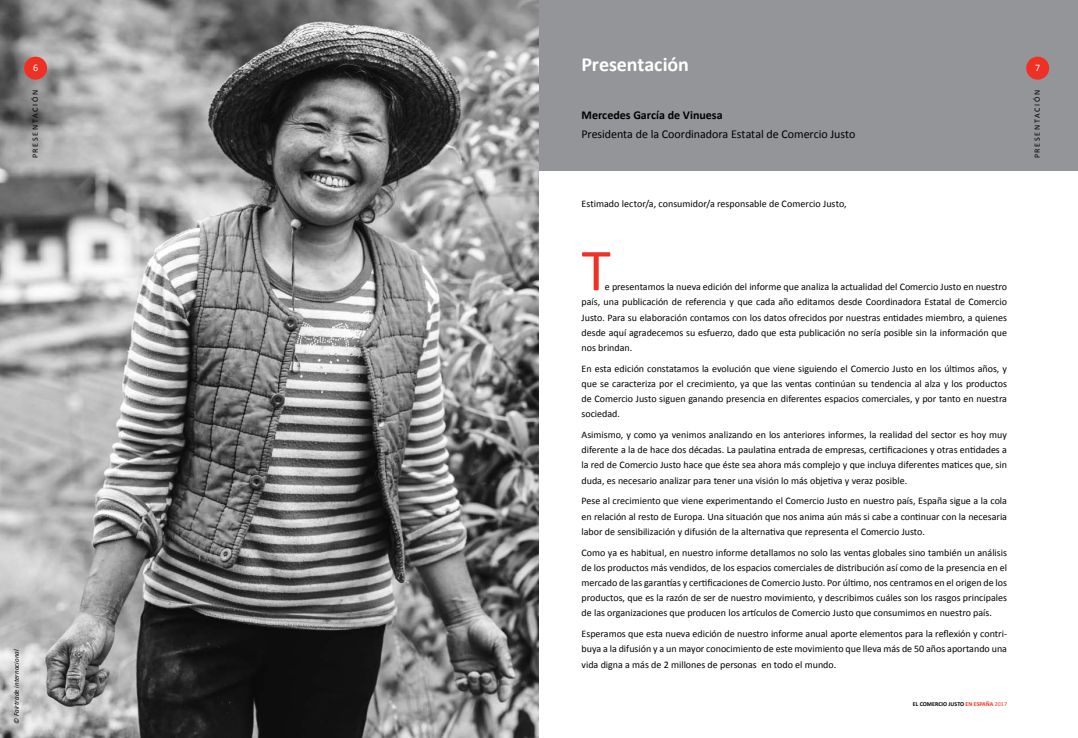
<style>
.page{position:relative;width:1078px;height:738px;background:#fff}
.page>*{position:absolute;margin:0;border:0;box-sizing:border-box;transform-origin:0 0}
.t1{font:60px "Calibri";color:#ee3124}
.t2{font:700 20px "Calibri";letter-spacing:-.005em;color:#fff}
.t3{font:12px "Calibri";letter-spacing:-.005em;color:#000}
.t4{font:700 12px "Calibri";color:#000}
.t5{font:10px/15.1px "Calibri";color:#000;text-align:justify}
.t6{font:10px "Calibri";color:#fff}
.t7{font:8px "Calibri";letter-spacing:.21em;color:#000}
.t8{font:italic 7px "Calibri";letter-spacing:.015em;color:#000}
.t9{font:700 6px "Calibri";color:#000}
.s1{color:#ee3124}
.s2{font-weight:400;color:#ee3124}
</style>
<div class="page">
<div style="left:496px;top:0;width:581px;height:170px;background:#939598"></div>
<img style="left:0;top:0;width:539px;height:737px">
<div style="left:1025px;top:57px;width:23px;height:23px;background:#ee3124;border-radius:50%"></div>
<div style="left:24px;top:57px;width:23px;height:23px;background:#ee3124;border-radius:50%"></div>
<h2 class="t2" style="left:581px;top:51px;width:109px">Presentación</h2>
<p class="t4" style="left:581px;top:107px;width:142px">Mercedes García de Vinuesa</p>
<p class="t3" style="left:581px;top:127px;width:275px">Presidenta de la Coordinadora Estatal de Comercio Justo</p>
<p class="t6" style="left:33px;top:61px;width:7px">6</p>
<p class="t7" style="left:30px;top:158px;width:69px;rotate:-90deg">PRESENTACIÓN</p>
<p class="t6" style="left:1034px;top:61px;width:7px">7</p>
<p class="t7" style="left:1031px;top:158px;width:69px;rotate:-90deg">PRESENTACIÓN</p>
<p class="t7" style="left:31px;top:123px;width:35px;rotate:-90deg">TACIÓN</p>
<p class="t7" style="left:1031px;top:123px;width:35px;rotate:-90deg">TACIÓN</p>
<p class="t5" style="left:581px;top:196px;width:266px">Estimado lector/a, consumidor/a responsable de Comercio Justo,</p>
<p class="t8" style="left:12px;top:723px;width:76px;rotate:-90deg">© Fairtrade internacional</p>
<h1 class="t1" style="left:581px;top:232px;width:30px">T</h1>
<p class="t5" style="left:581px;top:279px;width:427px;text-indent:23px">e presentamos la nueva edición del informe que analiza la actualidad del Comercio Justo en nuestro país, una publicación de referencia y que cada año editamos desde Coordinadora Estatal de Comercio Justo. Para su elaboración contamos con los datos ofrecidos por nuestras entidades miembro, a quienes desde aquí agradecemos su esfuerzo, dado que esta publicación no sería posible sin la información que nos brindan.</p>
<p class="t5" style="left:581px;top:360px;width:427px">En esta edición constatamos la evolución que viene siguiendo el Comercio Justo en los últimos años, y que se caracteriza por el crecimiento, ya que las ventas continúan su tendencia al alza y los productos de Comercio Justo siguen ganando presencia en diferentes espacios comerciales, y por tanto en nuestra sociedad.</p>
<p class="t5" style="left:581px;top:427px;width:427px">Asimismo, y como ya venimos analizando en los anteriores informes, la realidad del sector es hoy muy diferente a la de hace dos décadas. La paulatina entrada de empresas, certificaciones y otras entidades a la red de Comercio Justo hace que éste sea ahora más complejo y que incluya diferentes matices que, sin duda, es necesario analizar para tener una visión lo más objetiva y veraz posible.</p>
<p class="t5" style="left:581px;top:493px;width:427px">Pese al crecimiento que viene experimentando el Comercio Justo en nuestro país, España sigue a la cola en relación al resto de Europa. Una situación que nos anima aún más si cabe a continuar con la necesaria labor de sensibilización y difusión de la alternativa que representa el Comercio Justo.</p>
<p class="t5" style="left:581px;top:544px;width:427px">Como ya es habitual, en nuestro informe detallamos no solo las ventas globales sino también un análisis de los productos más vendidos, de los espacios comerciales de distribución así como de la presencia en el mercado de las garantías y certificaciones de Comercio Justo. Por último, nos centramos en el origen de los productos, que es la razón de ser de nuestro movimiento, y describimos cuáles son los rasgos principales de las organizaciones que producen los artículos de Comercio Justo que consumimos en nuestro país.</p>
<p class="t5" style="left:581px;top:625px;width:427px">Esperamos que esta nueva edición de nuestro informe anual aporte elementos para la reflexión y contri&shy;buya a la difusión y a un mayor conocimiento de este movimiento que lleva más de 50 años aportando una vida digna a más de 2 millones de personas en todo el mundo.</p>
<p class="t9" style="left:912px;top:700px;width:96px">EL COMERCIO JUSTO <span class="s1">EN ESPAÑA</span> <span class="s2">2017</span></p>
</div>
